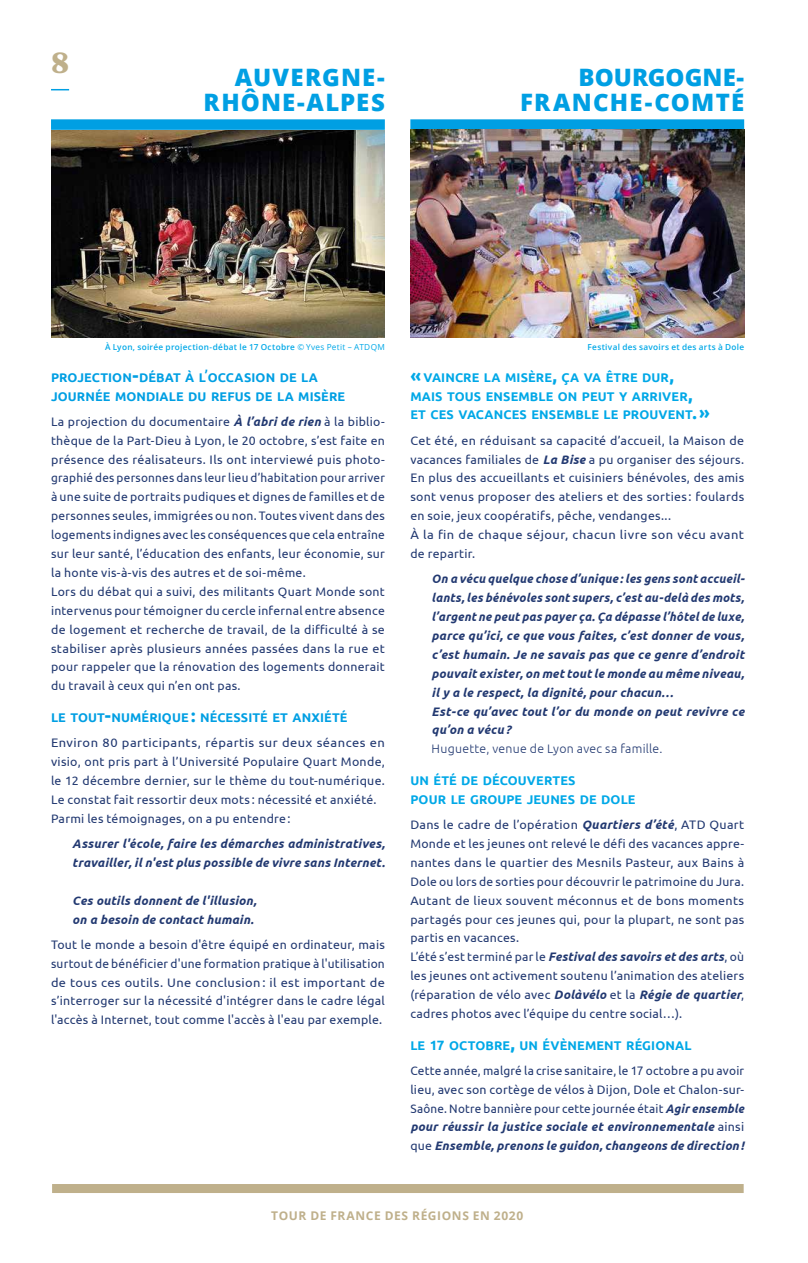
<style>
.page{position:relative;width:808px;height:1263px;background:#fff}
.page>*{position:absolute;margin:0;border:0;box-sizing:border-box;transform-origin:0 0}
.t1{font:900 30px "Breve Text";color:#bfb08b}
.t2{font:800 24px/25.2px "Open Sans";letter-spacing:.05em;color:#009fe3;text-align:right}
.t3{font:700 12.6px/18.9px "Ubuntu";letter-spacing:.01em;color:#00a8e7}
.t4{font:700 12.6px/18.9px "Ubuntu";letter-spacing:.01em;color:#009fe3}
.t5{font:12.3px/18.9px "Ubuntu";letter-spacing:.02em;color:#223971}
.t6{font:italic 700 12.3px/18.9px "Ubuntu";letter-spacing:.02em;color:#223971}
.t7{font:12.3px/18.9px "Ubuntu";letter-spacing:.02em;color:#223971;scale:1.05 1}
.t8{font:300 12.3px "Ubuntu";letter-spacing:.025em;color:#223971}
.t9{font:700 12px "Open Sans";letter-spacing:.05em;color:#bfb08b}
.t10{font:600 8.25px "Open Sans";letter-spacing:.035em;color:#00a8e7}
.s1{font-weight:400}
.s2{font-size:18px}
.s3{font-weight:400;font-size:16.5px}
.s4{font-weight:700;font-style:italic}
.s5{font-size:13.5px}
</style>
<div class="page">
<svg style="left:51px;top:89px;width:18px;height:1px"></svg>
<div style="left:51px;top:119px;width:334px;height:11px;background:#009fe3"></div>
<img style="left:51px;top:130px;width:334px;height:208px">
<div style="left:410px;top:119px;width:334px;height:11px;background:#009fe3"></div>
<img style="left:410px;top:130px;width:334px;height:208px">
<div style="left:52px;top:1184px;width:692px;height:9px;background:#bfb08b"></div>
<h1 class="t1" style="left:51px;top:45px;width:20px">8</h1>
<h2 class="t2" style="left:204px;top:63px;width:183px">AUVERGNE-<br>RHÔNE-ALPES</h2>
<h2 class="t2" style="left:520px;top:63px;width:226px">BOURGOGNE-<br>FRANCHE-COMTÉ</h2>
<p class="t10" style="left:105px;top:341px;width:281px">À Lyon, soirée projection-débat le 17 Octobre <span class="s1">© Yves Petit – ATDQM</span></p>
<p class="t4" style="left:51px;top:367px;width:296px">PROJECTION<span class="s2">-</span>DÉBAT À L<span class="s3">’</span>OCCASION DE LA<br>JOURNÉE MONDIALE DU REFUS DE LA MISÈRE</p>
<p class="t5" style="left:51px;top:411px;width:335px">La projection du documentaire <span class="s4">À l’abri de rien</span> à la biblio&shy;thèque de la Part-Dieu à Lyon, le 20 octobre, s’est faite en présence des réalisateurs. Ils ont interviewé puis photo&shy;graphié des personnes dans leur lieu d’habitation pour arriver à une suite de portraits pudiques et dignes de familles et de personnes seules, immigrées ou non. Toutes vivent dans des logements indignes avec les conséquences que cela entraîne sur leur santé, l’éducation des enfants, leur économie, sur la honte vis-à-vis des autres et de soi-même.<br>Lors du débat qui a suivi, des militants Quart Monde sont intervenus pour témoigner du cercle infernal entre absence de logement et recherche de travail, de la difficulté à se stabiliser après plusieurs années passées dans la rue et pour rappeler que la rénovation des logements donnerait du travail à ceux qui n’en ont pas.</p>
<p class="t4" style="left:51px;top:708px;width:298px">LE TOUT<span class="s2">-</span>NUMÉRIQUE <span class="s2">:</span> NÉCESSITÉ ET ANXIÉTÉ</p>
<p class="t7" style="left:51px;top:733px;width:319px">Environ 80 participants, répartis sur deux séances en visio, ont pris part à l’Université Populaire Quart Monde, le 12 décembre dernier, sur le thème du tout-numérique.<br>Le constat fait ressortir deux mots : nécessité et anxiété.<br>Parmi les témoignages, on a pu entendre:</p>
<p class="t6" style="left:72px;top:834px;width:314px">Assurer l'école, faire les démarches administratives, travailler, il n'est plus possible de vivre sans Internet.</p>
<p class="t6" style="left:72px;top:891px;width:186px">Ces outils donnent de l'illusion, on a besoin de contact humain.</p>
<p class="t5" style="left:51px;top:934px;width:335px;text-align:justify">Tout le monde a besoin d'être équipé en ordinateur, mais surtout de bénéficier d'une formation pratique à l'utilisation de tous ces outils. Une conclusion : il est important de s’interroger sur la nécessité d'intégrer dans le cadre légal l'accès à Internet, tout comme l'accès à l'eau par exemple.</p>
<p class="t10" style="left:587px;top:341px;width:158px">Festival des savoirs et des arts à Dole</p>
<p class="t3" style="left:410px;top:367px;width:301px"><span class="s2">«</span> VAINCRE LA MISÈRE<span class="s2">,</span> ÇA VA ÊTRE DUR<span class="s2">,<br></span>MAIS TOUS ENSEMBLE ON PEUT Y ARRIVER<span class="s2">,<br></span>ET CES VACANCES ENSEMBLE LE PROUVENT<span class="s2">.</span><span class="s2">»</span></p>
<p class="t5" style="left:410px;top:430px;width:335px">Cet été, en réduisant sa capacité d’accueil, la Maison de vacances familiales de <span class="s4">La Bise</span> a pu organiser des séjours.<br>En plus des accueillants et cuisiniers bénévoles, des amis sont venus proposer des ateliers et des sorties : foulards en soie, jeux coopératifs, pêche, vendanges...<br>À la fin de chaque séjour, chacun livre son vécu avant de repartir.</p>
<p class="t6" style="left:432px;top:569px;width:315px">On a vécu quelque chose d’unique : les gens sont accueil&shy;lants, les bénévoles sont supers, c’est au-delà des mots, l’argent ne peut pas payer ça. Ça dépasse l’hôtel de luxe, parce qu’ici, ce que vous faites, c’est donner de vous, c’est humain. Je ne savais pas que ce genre d’endroit pouvait exister, on met tout le monde au même niveau, il y a le respect, la dignité, pour chacun…<br>Est-ce qu’avec tout l’or du monde on peut revivre ce qu’on a vécu?</p>
<p class="t8" style="left:432px;top:742px;width:232px">Huguette, venue de Lyon avec sa famille.</p>
<p class="t3" style="left:410px;top:771px;width:227px">UN ÉTÉ DE DÉCOUVERTES<br>POUR LE GROUPE JEUNES DE DOLE</p>
<p class="t5" style="left:410px;top:815px;width:335px">Dans le cadre de l’opération <span class="s4">Quartiers d’été</span>, ATD Quart Monde et les jeunes ont relevé le défi des vacances appre&shy;nantes dans le quartier des Mesnils Pasteur, aux Bains à Dole ou lors de sorties pour découvrir le patrimoine du Jura.<br>Autant de lieux souvent méconnus et de bons moments partagés pour ces jeunes qui, pour la plupart, ne sont pas partis en vacances.<br>L’été s’est terminé par le <span class="s4">Festival des savoirs et des arts</span>, où les jeunes ont activement soutenu l’animation des ateliers (réparation de vélo avec <span class="s4">Dolàvélo</span> et la <span class="s4">Régie de quartier</span>, cadres photos avec l’équipe du centre social…).</p>
<p class="t3" style="left:410px;top:1035px;width:283px">LE <span class="s5">17</span> OCTOBRE<span class="s2">,</span> UN ÉVÈNEMENT RÉGIONAL</p>
<p class="t5" style="left:410px;top:1060px;width:335px;text-align:justify">Cette année, malgré la crise sanitaire, le 17 octobre a pu avoir lieu, avec son cortège de vélos à Dijon, Dole et Chalon-sur-Saône. Notre bannière pour cette journée était <span class="s4">Agir ensemble pour réussir la justice sociale et environnementale</span> ainsi que <span class="s4">Ensemble, prenons le guidon, changeons de direction!</span></p>
<p class="t9" style="left:271px;top:1207px;width:254px">TOUR DE FRANCE DES RÉGIONS EN 2020</p>
</div>
